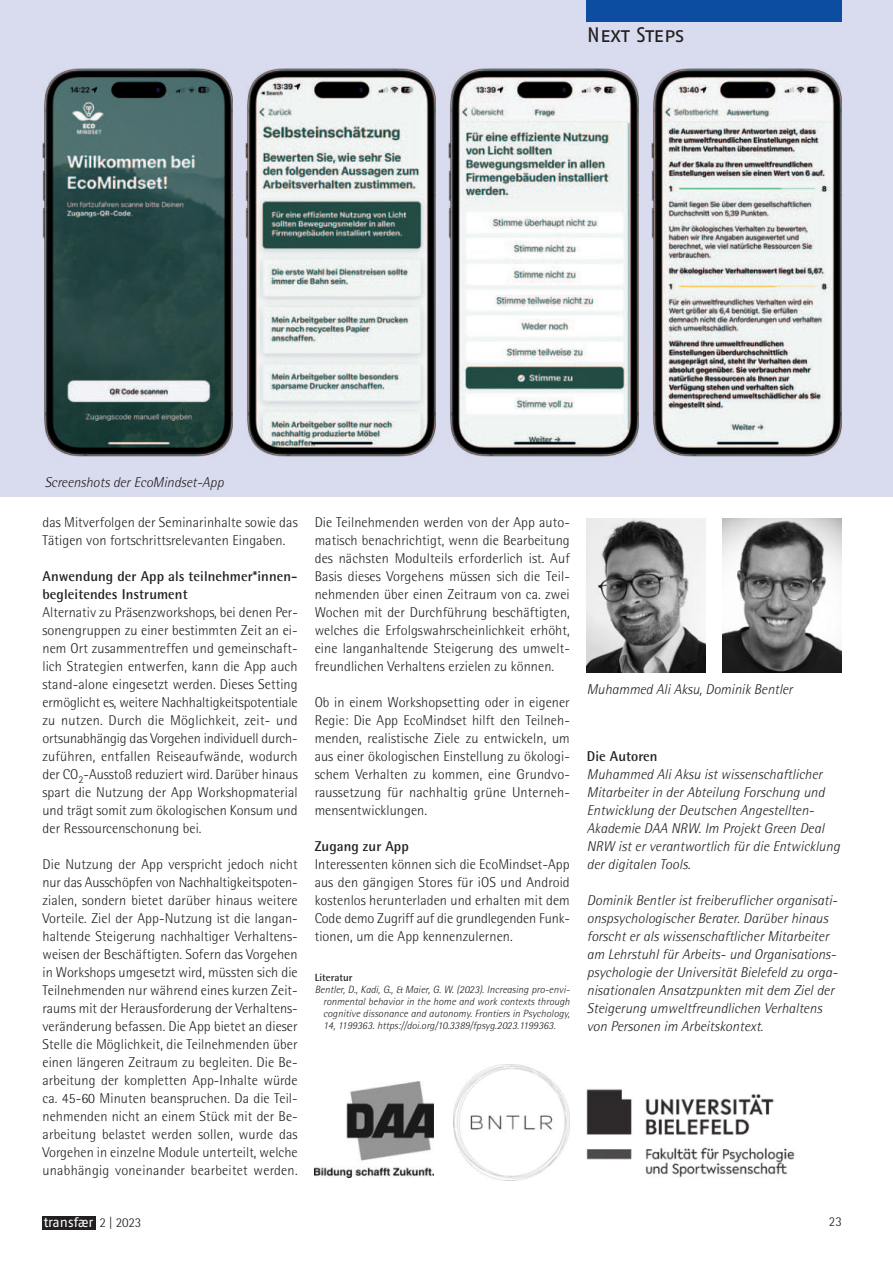
<style>
.page{position:relative;width:893px;height:1263px;background:#fff}
.page>*{position:absolute;margin:0;border:0;box-sizing:border-box;transform-origin:0 0}
.t1{font:21px "Fago No Regular Caps";letter-spacing:-.005em;color:#231f20}
.t2{font:300 14.25px/18px "Rotis Semi Sans";letter-spacing:.005em;color:#231f20;text-align:justify}
.t3{font:italic 300 14.25px/18px "Rotis Semi Sans";letter-spacing:.005em;color:#231f20}
.t4{font:700 14.25px/18px "Rotis Semi Sans";letter-spacing:.005em;color:#231f20}
.t5{font:13.5px "Fago No";color:#fff}
.t6{font:300 13.5px "Rotis Semi Sans";color:#231f20}
.t7{font:italic 300 10.5px/12px "Rotis Semi Sans";letter-spacing:.005em;color:#231f20}
.t8{font:700 10.5px "Rotis Semi Sans";letter-spacing:.005em;color:#231f20}
.s1{font-family:"Rotis Semi Sans";font-weight:300;color:#231f20}
</style>
<div class="page">
<div style="left:0;top:0;width:893px;height:497px;background:#d9dbee"></div>
<div style="left:43px;top:1216px;width:53px;height:13px;background:#231f20"></div>
<div style="left:587px;top:0;width:255px;height:21px;background:#0d4da1"></div>
<img style="left:587px;top:519px;width:119px;height:153px">
<img style="left:723px;top:519px;width:119px;height:153px">
<img style="left:587px;top:1089px;width:208px;height:89px">
<img style="left:454px;top:1065px;width:116px;height:116px">
<img style="left:315px;top:1081px;width:118px;height:97px">
<img style="left:43px;top:69px;width:190px;height:388px">
<img style="left:246px;top:69px;width:190px;height:388px">
<img style="left:449px;top:69px;width:190px;height:388px">
<img style="left:652px;top:69px;width:190px;height:388px">
<h1 class="t1" style="left:587px;top:22px;width:99px">Next Steps</h1>
<p class="t3" style="left:45px;top:474px;width:180px">Screenshots der EcoMindset-App</p>
<p class="t2" style="left:43px;top:514px;width:257px">das Mitverfolgen der Seminarinhalte sowie das<br>Tätigen von fortschrittsrelevanten Eingaben.</p>
<p class="t4" style="left:43px;top:569px;width:256px">Anwendung der App als teilnehmer *innen - begleitendes Instrument</p>
<p class="t2" style="left:43px;top:604px;width:257px">Alternativ zu Präsenzworkshops, bei denen Per&shy;sonengruppen zu einer bestimmten Zeit an ei&shy;nem Ort zusammentreffen und gemeinschaft&shy;lich Strategien entwerfen, kann die App auch stand-alone eingesetzt werden. Dieses Setting ermöglicht es, weitere Nachhaltigkeitspotentiale zu nutzen. Durch die Möglichkeit, zeit- und ortsunabhängig das Vorgehen individuell durch&shy;zuführen, entfallen Reiseaufwände, wodurch der CO<sub>2</sub>-Ausstoß reduziert wird. Darüber hinaus spart die Nutzung der App Workshopmaterial und trägt somit zum ökologischen Konsum und der Ressourcenschonung bei.</p>
<p class="t2" style="left:43px;top:856px;width:257px">Die Nutzung der App verspricht jedoch nicht nur das Ausschöpfen von Nachhaltigkeitspoten - zialen, sondern bietet darüber hinaus weitere Vorteile. Ziel der App-Nutzung ist die langan&shy;haltende Steigerung nachhaltiger Verhaltens&shy;weisen der Beschäftigten. Sofern das Vorgehen in Workshops umgesetzt wird, müssten sich die Teilnehmenden nur während eines kurzen Zeit&shy;raums mit der Herausforderung der Verhaltens&shy;veränderung befassen. Die App bietet an dieser Stelle die Möglichkeit, die Teilnehmenden über einen längeren Zeitraum zu begleiten. Die Be&shy;arbeitung der kompletten App-Inhalte würde ca. 45-60 Minuten beanspruchen. Da die Teil&shy;nehmenden nicht an einem Stück mit der Be&shy;arbeitung belastet werden sollen, wurde das Vorgehen in einzelne Module unterteilt, welche unabhängig voneinander bearbeitet werden.</p>
<p class="t2" style="left:315px;top:514px;width:257px">Die Teilnehmenden werden von der App auto&shy;matisch benachrichtigt, wenn die Bearbeitung des nächsten Modulteils erforderlich ist. Auf Basis dieses Vorgehens müssen sich die Teil&shy;nehmenden über einen Zeitraum von ca. zwei Wochen mit der Durchführung beschäftigten, welches die Erfolgswahrscheinlichkeit erhöht, eine langanhaltende Steigerung des umwelt&shy;freundlichen Verhaltens erzielen zu können.</p>
<p class="t2" style="left:315px;top:694px;width:257px">Ob in einem Workshopsetting oder in eigener Regie: Die App EcoMindset hilft den Teilneh&shy;menden, realistische Ziele zu entwickeln, um aus einer ökologischen Einstellung zu ökologi&shy;schem Verhalten zu kommen, eine Grundvo&shy;raussetzung für nachhaltig grüne Unterneh&shy;mensentwicklungen.</p>
<p class="t4" style="left:315px;top:839px;width:96px">Zugang zur App</p>
<p class="t2" style="left:315px;top:856px;width:257px">Interessenten können sich die EcoMindset-App aus den gängigen Stores für iOS und Android kostenlos herunterladen und erhalten mit dem Code demo Zugriff auf die grundlegenden Funk&shy;tionen, um die App kennenzulernen.</p>
<p class="t8" style="left:315px;top:974px;width:39px">Literatur</p>
<p class="t7" style="left:323px;top:984px;width:248px;text-indent:-9px">Bentler, D., Kadi, G., &amp; Maier, G. W. (2023). Increasing pro-envi&shy;ronmental behavior in the home and work contexts through cognitive dissonance and autonomy. Frontiers in Psychology, 14, 1199363. https://doi.org/10.3389/fpsyg.2023.1199363.</p>
<p class="t3" style="left:587px;top:681px;width:207px">Muhammed Ali Aksu, Dominik Bentler</p>
<p class="t4" style="left:587px;top:749px;width:72px">Die Autoren</p>
<p class="t3" style="left:587px;top:766px;width:255px">Muhammed Ali Aksu ist wissenschaftlicher Mitarbeiter in der Abteilung Forschung und Entwicklung der Deutschen Angestellten-Akademie DAA NRW. Im Projekt Green Deal NRW ist er verantwortlich für die Entwicklung der digitalen Tools.</p>
<p class="t3" style="left:587px;top:892px;width:250px">Dominik Bentler ist freiberuflicher organisati&shy;onspsychologischer Berater. Darüber hinaus forscht er als wissenschaftlicher Mitarbeiter am Lehrstuhl für Arbeits- und Organisations&shy;psychologie der Universität Bielefeld zu orga&shy;nisationalen Ansatzpunkten mit dem Ziel der Steigerung umweltfreundlichen Verhaltens von Personen im Arbeitskontext.</p>
<p class="t5" style="left:44px;top:1217px;width:99px">transfær <span class="s1">2 | 2023</span></p>
<p class="t6" style="left:829px;top:1215px;width:15px">23</p>
</div>
